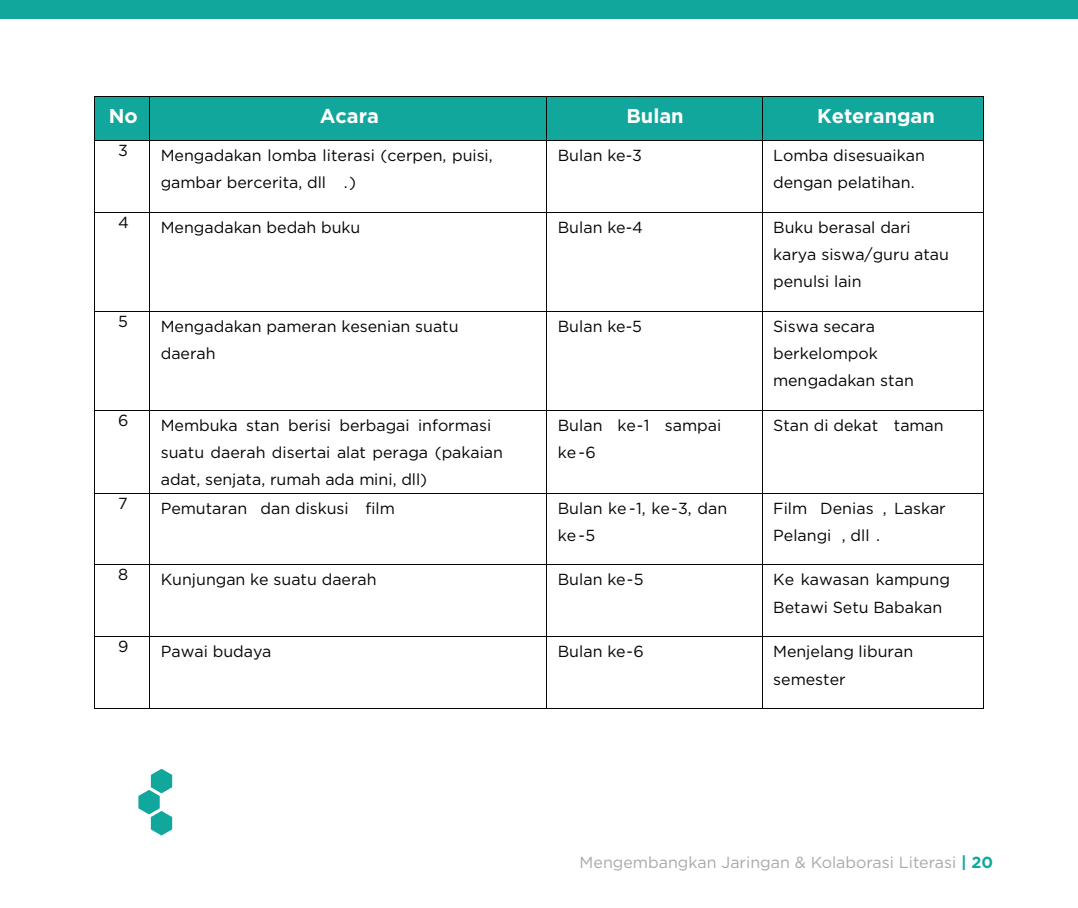
<style>
.page{position:relative;width:1078px;height:908px;background:#fff}
.page>*{position:absolute;margin:0;border:0;box-sizing:border-box;transform-origin:0 0}
.t1{font:700 20px "Gotham";color:#fff}
.t2{font:16px/27.2px "Gotham";color:#050504}
.t3{font:16px "Gotham";color:#a8a9ad}
.s1{font-weight:700;color:#12a79d}
</style>
<div class="page">
<div style="left:95px;top:97px;width:54px;height:43px;background:#12a79d"></div>
<div style="left:150px;top:97px;width:396px;height:43px;background:#12a79d"></div>
<div style="left:547px;top:97px;width:214px;height:43px;background:#12a79d"></div>
<div style="left:762px;top:97px;width:220px;height:43px;background:#12a79d"></div>
<hr style="left:95px;top:96px;width:54px;height:1px;background:#050504">
<hr style="left:150px;top:96px;width:396px;height:1px;background:#050504">
<hr style="left:547px;top:96px;width:214px;height:1px;background:#050504">
<hr style="left:762px;top:96px;width:220px;height:1px;background:#050504">
<hr style="left:94px;top:97px;width:1px;height:43px;background:#050504">
<hr style="left:149px;top:97px;width:1px;height:43px;background:#050504">
<hr style="left:546px;top:97px;width:1px;height:43px;background:#050504">
<hr style="left:761px;top:97px;width:1px;height:43px;background:#050504">
<hr style="left:982px;top:97px;width:1px;height:43px;background:#050504">
<hr style="left:95px;top:140px;width:54px;height:1px;background:#050504">
<hr style="left:150px;top:140px;width:396px;height:1px;background:#050504">
<hr style="left:547px;top:140px;width:214px;height:1px;background:#050504">
<hr style="left:762px;top:140px;width:220px;height:1px;background:#050504">
<hr style="left:94px;top:141px;width:1px;height:71px;background:#050504">
<hr style="left:149px;top:141px;width:1px;height:71px;background:#050504">
<hr style="left:546px;top:141px;width:1px;height:71px;background:#050504">
<hr style="left:761px;top:141px;width:1px;height:71px;background:#050504">
<hr style="left:982px;top:141px;width:1px;height:71px;background:#050504">
<hr style="left:95px;top:212px;width:54px;height:1px;background:#050504">
<hr style="left:150px;top:212px;width:396px;height:1px;background:#050504">
<hr style="left:547px;top:212px;width:214px;height:1px;background:#050504">
<hr style="left:762px;top:212px;width:220px;height:1px;background:#050504">
<hr style="left:94px;top:212px;width:1px;height:98px;background:#050504">
<hr style="left:149px;top:212px;width:1px;height:98px;background:#050504">
<hr style="left:546px;top:212px;width:1px;height:98px;background:#050504">
<hr style="left:761px;top:212px;width:1px;height:98px;background:#050504">
<hr style="left:982px;top:212px;width:1px;height:98px;background:#050504">
<hr style="left:95px;top:310px;width:54px;height:1px;background:#050504">
<hr style="left:150px;top:310px;width:396px;height:1px;background:#050504">
<hr style="left:547px;top:310px;width:214px;height:1px;background:#050504">
<hr style="left:762px;top:310px;width:220px;height:1px;background:#050504">
<hr style="left:94px;top:311px;width:1px;height:99px;background:#050504">
<hr style="left:149px;top:311px;width:1px;height:99px;background:#050504">
<hr style="left:546px;top:311px;width:1px;height:99px;background:#050504">
<hr style="left:761px;top:311px;width:1px;height:99px;background:#050504">
<hr style="left:982px;top:311px;width:1px;height:99px;background:#050504">
<hr style="left:95px;top:410px;width:54px;height:1px;background:#050504">
<hr style="left:150px;top:410px;width:396px;height:1px;background:#050504">
<hr style="left:547px;top:410px;width:214px;height:1px;background:#050504">
<hr style="left:762px;top:410px;width:220px;height:1px;background:#050504">
<hr style="left:94px;top:410px;width:1px;height:82px;background:#050504">
<hr style="left:149px;top:410px;width:1px;height:82px;background:#050504">
<hr style="left:546px;top:410px;width:1px;height:82px;background:#050504">
<hr style="left:761px;top:410px;width:1px;height:82px;background:#050504">
<hr style="left:982px;top:410px;width:1px;height:82px;background:#050504">
<hr style="left:95px;top:492px;width:54px;height:1px;background:#050504">
<hr style="left:150px;top:492px;width:396px;height:1px;background:#050504">
<hr style="left:547px;top:492px;width:214px;height:1px;background:#050504">
<hr style="left:762px;top:492px;width:220px;height:1px;background:#050504">
<hr style="left:94px;top:493px;width:1px;height:71px;background:#050504">
<hr style="left:149px;top:493px;width:1px;height:71px;background:#050504">
<hr style="left:546px;top:493px;width:1px;height:71px;background:#050504">
<hr style="left:761px;top:493px;width:1px;height:71px;background:#050504">
<hr style="left:982px;top:493px;width:1px;height:71px;background:#050504">
<hr style="left:95px;top:564px;width:54px;height:1px;background:#050504">
<hr style="left:150px;top:564px;width:396px;height:1px;background:#050504">
<hr style="left:547px;top:564px;width:214px;height:1px;background:#050504">
<hr style="left:762px;top:564px;width:220px;height:1px;background:#050504">
<hr style="left:94px;top:565px;width:1px;height:71px;background:#050504">
<hr style="left:149px;top:565px;width:1px;height:71px;background:#050504">
<hr style="left:546px;top:565px;width:1px;height:71px;background:#050504">
<hr style="left:761px;top:565px;width:1px;height:71px;background:#050504">
<hr style="left:982px;top:565px;width:1px;height:71px;background:#050504">
<hr style="left:95px;top:636px;width:54px;height:1px;background:#050504">
<hr style="left:150px;top:636px;width:396px;height:1px;background:#050504">
<hr style="left:547px;top:636px;width:214px;height:1px;background:#050504">
<hr style="left:762px;top:636px;width:220px;height:1px;background:#050504">
<hr style="left:94px;top:637px;width:1px;height:70px;background:#050504">
<hr style="left:95px;top:707px;width:54px;height:1px;background:#050504">
<hr style="left:149px;top:637px;width:1px;height:70px;background:#050504">
<hr style="left:150px;top:707px;width:396px;height:1px;background:#050504">
<hr style="left:546px;top:637px;width:1px;height:70px;background:#050504">
<hr style="left:547px;top:707px;width:214px;height:1px;background:#050504">
<hr style="left:761px;top:637px;width:1px;height:70px;background:#050504">
<hr style="left:762px;top:707px;width:220px;height:1px;background:#050504">
<hr style="left:982px;top:637px;width:1px;height:70px;background:#050504">
<div style="left:0;top:0;width:1077px;height:19px;background:#12a79d"></div>
<svg style="left:138px;top:768px;width:34px;height:67px"></svg>
<p class="t1" style="left:109px;top:103px;width:31px">No</p>
<p class="t1" style="left:319px;top:103px;width:61px">Acara</p>
<p class="t1" style="left:626px;top:103px;width:59px">Bulan</p>
<p class="t1" style="left:816px;top:103px;width:119px">Keterangan</p>
<p class="t2" style="left:773px;top:141px;width:153px">Lomba disesuaikan dengan pelatihan.</p>
<p class="t2" style="left:118px;top:208px;width:12px">4</p>
<p class="t2" style="left:161px;top:213px;width:201px">Mengadakan bedah buku</p>
<p class="t2" style="left:557px;top:213px;width:87px">Bulan ke-4</p>
<p class="t2" style="left:773px;top:213px;width:177px">Buku berasal dari karya siswa/guru atau penulsi lain</p>
<p class="t2" style="left:118px;top:307px;width:11px">5</p>
<p class="t2" style="left:161px;top:312px;width:299px">Mengadakan pameran kesenian suatu daerah</p>
<p class="t2" style="left:557px;top:312px;width:86px">Bulan ke-5</p>
<p class="t2" style="left:773px;top:312px;width:142px">Siswa secara berkelompok mengadakan stan</p>
<p class="t2" style="left:118px;top:406px;width:12px">6</p>
<p class="t2" style="left:161px;top:411px;width:344px">Membuka stan berisi berbagai informasi suatu daerah disertai alat peraga (pakaian adat, senjata, rumah ada mini, dll)</p>
<p class="t2" style="left:557px;top:411px;width:165px">Bulan ke-1 sampai ke -6</p>
<p class="t2" style="left:773px;top:411px;width:172px">Stan di dekat taman</p>
<p class="t2" style="left:118px;top:489px;width:11px">7</p>
<p class="t2" style="left:161px;top:494px;width:236px">Pemutaran dan diskusi film</p>
<p class="t2" style="left:557px;top:493px;width:171px">Bulan ke -1, ke-3, dan ke -5</p>
<p class="t2" style="left:773px;top:493px;width:174px">Film Denias , Laskar<br>Pelangi , dll .</p>
<p class="t2" style="left:118px;top:560px;width:12px">8</p>
<p class="t2" style="left:161px;top:565px;width:217px">Kunjungan ke suatu daerah</p>
<p class="t2" style="left:557px;top:565px;width:87px">Bulan ke-5</p>
<p class="t2" style="left:773px;top:565px;width:178px">Ke kawasan kampung<br>Betawi Setu Babakan</p>
<p class="t2" style="left:118px;top:632px;width:12px">9</p>
<p class="t2" style="left:161px;top:637px;width:112px">Pawai budaya</p>
<p class="t2" style="left:557px;top:637px;width:88px">Bulan ke-6</p>
<p class="t2" style="left:773px;top:637px;width:141px">Menjelang liburan semester</p>
<p class="t2" style="left:118px;top:136px;width:11px">3</p>
<p class="t2" style="left:161px;top:141px;width:333px">Mengadakan lomba literasi (cerpen, puisi, gambar bercerita, dll .)</p>
<p class="t2" style="left:557px;top:141px;width:86px">Bulan ke-3</p>
<p class="t3" style="left:579px;top:851px;width:415px">Mengembangkan Jaringan &amp; Kolaborasi Literasi <span class="s1">| 20</span></p>
</div>
